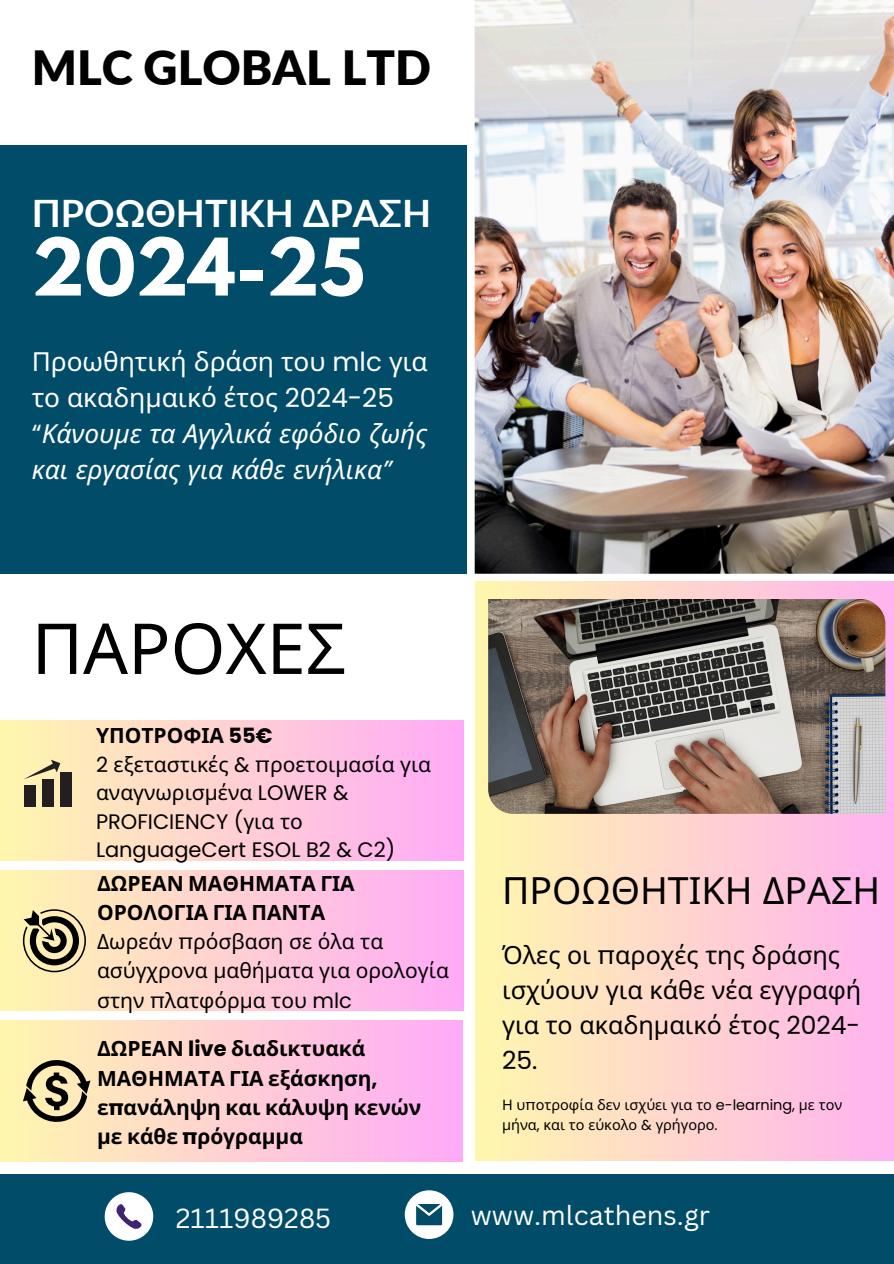
<style>
.page{position:relative;width:894px;height:1264px;background:#fff}
.page>*{position:absolute;margin:0;border:0;box-sizing:border-box;transform-origin:0 0}
.t1{font:700 70.2px "League Spartan";color:#fff}
.t2{font:70.2px "Noto Sans";color:#000}
.t3{font:900 47.1px "Lato";color:#000}
.t4{font:700 37.8px "Lato";color:#fff}
.t5{font:37.5px "Noto Sans";color:#000}
.t6{font:26.85px "Canva Sans";color:#fff}
.t7{font:italic 26.25px/36px "Noto Sans";color:#fff}
.t8{font:24.9px/34.8px "Noto Sans";color:#000}
.t9{font:21px/29.2px "Noto Sans";color:#000}
.t10{font:21px/28.3px "Poppins";color:#000}
.t11{font:700 21px/29.2px "Noto Sans";color:#000}
.t12{font:14.4px/19.2px "Noto Sans";color:#000}
.s1{font-style:normal}
.s2{font-family:"Poppins";font-style:normal}
.s3{font-family:"Poppins"}
.s4{font-family:"Noto Sans";font-weight:700}
.s5{font-weight:700}
.s6{font-family:"Noto Sans"}
</style>
<div class="page">
<div style="left:0;top:146px;width:501px;height:428px;background:#014c68"></div>
<img style="left:467px;top:0;width:426px;height:574px">
<div style="left:0;top:720px;width:463px;height:140px;background:linear-gradient(to right,#fff6ae,#ffaaf8)"></div>
<div style="left:0;top:1174px;width:893px;height:89px;background:#014c68"></div>
<div style="left:0;top:870px;width:463px;height:140px;background:linear-gradient(to right,#fff6ae,#ffaaf8)"></div>
<div style="left:0;top:1020px;width:462px;height:140px;background:linear-gradient(to right,#fff6ae,#ffaaf8)"></div>
<div style="left:476px;top:581px;width:417px;height:579px;background:linear-gradient(to right,#fef7ac,#ffb2ef)"></div>
<img style="left:488px;top:599px;width:397px;height:214px">
<div style="left:24px;top:785px;width:12px;height:22px;background:#231f20"></div>
<div style="left:42px;top:779px;width:12px;height:28px;background:#231f20"></div>
<div style="left:60px;top:772px;width:12px;height:35px;background:#231f20"></div>
<svg style="left:24px;top:759px;width:36px;height:20px"></svg>
<svg style="left:23px;top:909px;width:63px;height:63px;background:#9f9371"></svg>
<svg style="left:23px;top:1059px;width:67px;height:62px;background:#a59a77"></svg>
<svg style="left:105px;top:1192px;width:48px;height:48px"></svg>
<svg style="left:404px;top:1190px;width:49px;height:48px"></svg>
<h3 class="t3" style="left:32px;top:38px;width:401px">MLC GLOBAL LTD</h3>
<h1 class="t4" style="left:32px;top:189px;width:401px">ΠΡΟΩΘΗΤΙΚΗ ΔΡΑΣΗ</h1>
<h4 class="t1" style="left:32px;top:232px;width:334px">2024-25</h4>
<h1 class="t7" style="left:32px;top:343px;width:397px"><span class="s1">Προωθητική δράση του</span> <span class="s2">mlc</span> <span class="s1">για το ακαδημαικό έτος</span> <span class="s2">2024-25 “</span>Κάνουμε τα Αγγλικά εφόδιο ζωής και εργασίας για κάθε ενήλικα<span class="s3">”</span></h1>
<p class="t2" style="left:32px;top:599px;width:315px">ΠΑΡΟΧΕΣ</p>
<h6 class="t10" style="left:96px;top:722px;width:336px"><span class="s4">ΥΠΟΤΡΟΦΙΑ</span> <span class="s5">55€<br></span>2 <span class="s6">εξεταστικές</span> &amp; π<span class="s6">ροετοιμασία για αναγνωρισμένα</span> LOWER &amp;<br>PROFICIENCY (<span class="s6">για το<br></span>LanguageCert ESOL B2 &amp; C2)</h6>
<h4 class="t9" style="left:97px;top:867px;width:353px"><span class="s5">ΔΩΡΕΑΝ ΜΑΘΗΜΑΤΑ ΓΙΑ<br>ΟΡΟΛΟΓΙΑ ΓΙΑ ΠΑΝΤΑ<br></span>Δωρεάν <span class="s3">π</span>ρόσβαση σε όλα τα ασύγχρονα μαθήματα για ορολογία στην <span class="s3">π</span>λατφόρμα του <span class="s3">mlc</span></h4>
<p class="t11" style="left:97px;top:1033px;width:326px">ΔΩΡΕΑΝ <span class="s3">live</span> διαδικτυακά<br>ΜΑΘΗΜΑΤΑ ΓΙΑ εξάσκηση<span class="s3">, </span>ε<span class="s3">π</span>ανάληψη και κάλυψη κενών με κάθε <span class="s3">π</span>ρόγραμμα</p>
<p class="t5" style="left:502px;top:864px;width:379px">ΠΡΟΩΘΗΤΙΚΗ ΔΡΑΣΗ</p>
<h6 class="t8" style="left:502px;top:937px;width:361px">Όλες οι <span class="s3">π</span>αροχές της δράσης ισχύουν για κάθε νέα εγγραφή για το ακαδημαικό έτος <span class="s3">2024-<br>25.</span></h6>
<p class="t12" style="left:502px;top:1095px;width:341px">Η υ<span class="s3">π</span>οτροφία δεν ισχύει για το <span class="s3">e-learning,</span> με τον μήνα<span class="s3">,</span> και το εύκολο <span class="s3">&amp;</span> γρήγορο<span class="s3">.</span></p>
<h3 class="t6" style="left:176px;top:1199px;width:157px">2111989285</h3>
<p class="t6" style="left:470px;top:1196px;width:240px">www.mlcathens.gr</p>
</div>
